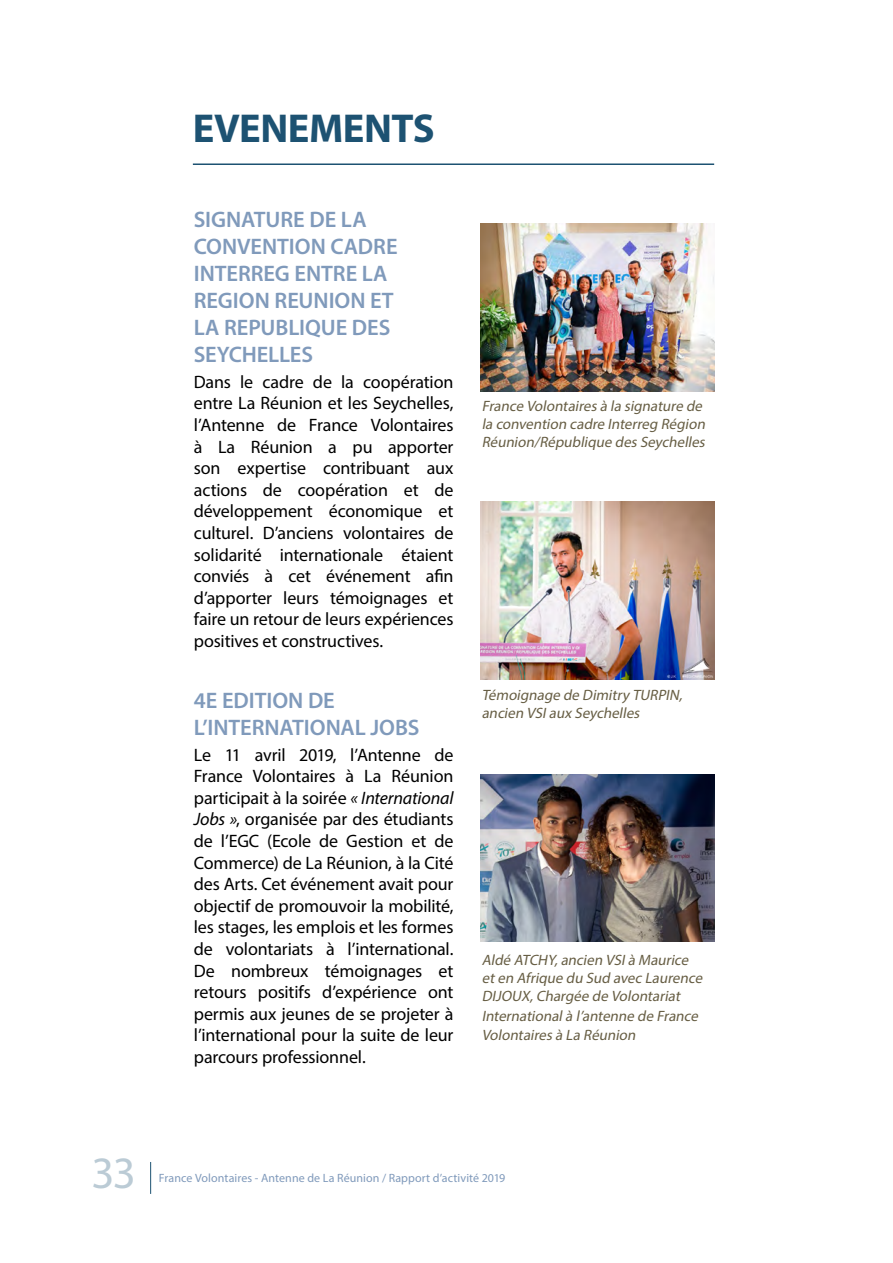
<style>
.page{position:relative;width:893px;height:1263px;background:#fff}
.page>*{position:absolute;margin:0;border:0;box-sizing:border-box;transform-origin:0 0}
.t1{font:45px "Myriad Pro";color:#bbcbd5}
.t2{font:700 40.5px "Myriad Pro";letter-spacing:-.01em;color:#1d5272}
.t3{font:600 22.5px/27px "Myriad Pro";letter-spacing:-.005em;color:#809abb}
.t4{font:18px/21.6px "Myriad Pro";letter-spacing:-.005em;color:#000;text-align:justify}
.t5{font:italic 15px/18px "Myriad Pro";color:#675e44}
.t6{font:12px "Myriad Pro";letter-spacing:.01em;color:#809abb}
.s1{font-style:italic}
</style>
<div class="page">
<hr style="left:193px;top:163px;width:521px;height:2px;background:#1d5272">
<hr style="left:150px;top:1162px;width:1px;height:32px;background:#1d5272">
<img style="left:480px;top:224px;width:234px;height:167px">
<img style="left:480px;top:502px;width:234px;height:177px">
<img style="left:480px;top:774px;width:234px;height:168px">
<h2 class="t2" style="left:193px;top:102px;width:243px">EVENEMENTS</h2>
<p class="t3" style="left:194px;top:205px;width:205px">SIGNATURE DE LA<br>CONVENTION CADRE<br>INTERREG ENTRE LA<br>REGION REUNION ET<br>LA REPUBLIQUE DES<br>SEYCHELLES</p>
<p class="t4" style="left:194px;top:371px;width:261px">Dans le cadre de la coopération entre La Réunion et les Seychelles, l’Antenne de France Volontaires à La Réunion a pu apporter son expertise contribuant aux actions de coopération et de développement économique et culturel. D’anciens volontaires de solidarité internationale étaient conviés à cet événement afin d’apporter leurs témoignages et faire un retour de leurs expériences positives et constructives.</p>
<p class="t3" style="left:194px;top:686px;width:227px">4E EDITION DE<br>L’INTERNATIONAL JOBS</p>
<p class="t4" style="left:194px;top:743px;width:261px">Le 11 avril 2019, l’Antenne de France Volontaires à La Réunion participait à la soirée <span class="s1">« International Jobs »</span>, organisée par des étudiants de l’EGC (Ecole de Gestion et de Commerce) de La Réunion, à la Cité des Arts. Cet événement avait pour objectif de promouvoir la mobilité, les stages, les emplois et les formes de volontariats à l’international.<br>De nombreux témoignages et retours positifs d’expérience ont permis aux jeunes de se projeter à l’international pour la suite de leur parcours professionnel.</p>
<p class="t5" style="left:482px;top:396px;width:228px">France Volontaires à la signature de la convention cadre Interreg Région<br>Réunion/République des Seychelles</p>
<p class="t5" style="left:482px;top:686px;width:205px">Témoignage de Dimitry TURPIN, ancien VSIaux Seychelles</p>
<p class="t5" style="left:482px;top:950px;width:225px">Aldé ATCHY,ancien VSIà Maurice eten Afrique du Sud avec Laurence<br>DIJOUX,Chargée de Volontariat</p>
<p class="t5" style="left:482px;top:1005px;width:221px;line-height:19.8px">Internationalà l’antenne de France<br>Volontaires à La Réunion</p>
<h1 class="t1" style="left:92px;top:1145px;width:46px">33</h1>
<p class="t6" style="left:159px;top:1171px;width:348px">France Volontaires - Antenne de La Réunion / Rapport d’activité 2019</p>
</div>
